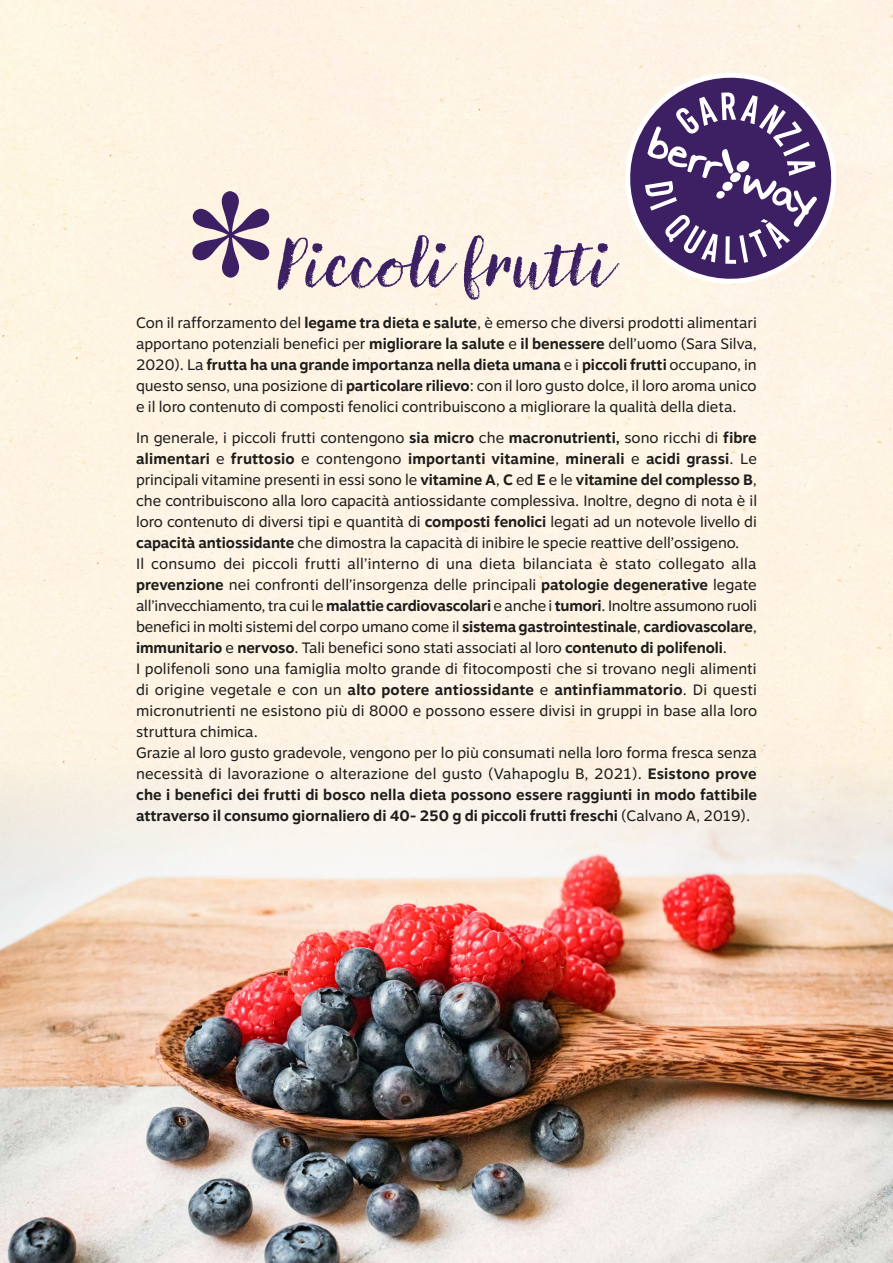
<style>
.page{position:relative;width:893px;height:1263px;background:#fff}
.page>*{position:absolute;margin:0;border:0;box-sizing:border-box;transform-origin:0 0}
.t1{font:210px "Baskerville";color:#3d2064}
.t2{font:67.5px "Canvas Script";color:#3d2064}
.t3{font:15px/21px "Motiva Sans";color:#1d1d1b;text-align:justify}
.s1{font-weight:700}
</style>
<div class="page">
<div style="left:0;top:0;width:893px;height:730px;background:#fff4e4"></div>
<img style="left:0;top:730px;width:893px;height:533px">
<svg style="left:607px;top:55px;width:247px;height:240px;background:#a897af"></svg>
<h1 class="t1" style="left:187px;top:129px;width:89px">*</h1>
<h2 class="t2" style="left:280px;top:220px;width:335px">Piccoli frutti</h2>
<p class="t3" style="left:136px;top:312px;width:622px">Con il rafforzamento del <span class="s1">legame tra dieta e salute</span>, è emerso che diversi prodotti alimentari apportano potenziali benefici per <span class="s1">migliorare la salute</span> e <span class="s1">il benessere</span> dell’uomo (Sara Silva, 2020). La <span class="s1">frutta ha una grande importanza nella dieta umana</span> e i <span class="s1">piccoli frutti</span> occupano, in questo senso, una posizione di <span class="s1">particolare rilievo</span>: con il loro gusto dolce, il loro aroma unico e il loro contenuto di composti fenolici contribuiscono a migliorare la qualità della dieta.</p>
<p class="t3" style="left:136px;top:427px;width:623px;text-align:left">In generale, i piccoli frutti contengono <span class="s1">sia micro</span> che <span class="s1">macronutrienti,</span> sono ricchi di <span class="s1">fibre alimentari</span> e <span class="s1">fruttosio</span> e contengono <span class="s1">importanti vitamine</span>, <span class="s1">minerali</span> e <span class="s1">acidi grassi</span>. Le principali vitamine presenti in essi sono le <span class="s1">vitamine A</span>, <span class="s1">C</span> ed <span class="s1">E</span> e le <span class="s1">vitamine del complesso B</span>, che contribuiscono alla loro capacità antiossidante complessiva. Inoltre, degno di nota è il loro contenuto di diversi tipi e quantità di <span class="s1">composti fenolici</span> legati ad un notevole livello di <span class="s1">capacità antiossidante</span> che dimostra la capacità di inibire le specie reattive dell’ossigeno.<br>Il consumo dei piccoli frutti all’interno di una dieta bilanciata è stato collegato alla <span class="s1">prevenzione</span> nei confronti dell’insorgenza delle principali <span class="s1">patologie degenerative</span> legate all’invecchiamento, tra cui le <span class="s1">malattie cardiovascolari</span> e anche i <span class="s1">tumori</span>. Inoltre assumono ruoli benefici in molti sistemi del corpo umano come il <span class="s1">sistema gastrointestinale</span>, <span class="s1">cardiovascolare</span>, <span class="s1">immunitario</span> e <span class="s1">nervoso</span>. Tali benefici sono stati associati al loro <span class="s1">contenuto di polifenoli</span>.<br>I polifenoli sono una famiglia molto grande di fitocomposti che si trovano negli alimenti di origine vegetale e con un <span class="s1">alto potere antiossidante</span> e <span class="s1">antinfiammatorio</span>. Di questi micronutrienti ne esistono più di 8000 e possono essere divisi in gruppi in base alla loro struttura chimica.<br>Grazie al loro gusto gradevole, vengono per lo più consumati nella loro forma fresca senza necessità di lavorazione o alterazione del gusto (Vahapoglu B, 2021). <span class="s1">Esistono prove che i benefici dei frutti di bosco nella dieta possono essere raggiunti in modo fattibile attraverso il consumo giornaliero di 40- 250 g di piccoli frutti freschi</span> (Calvano A, 2019).</p>
</div>
